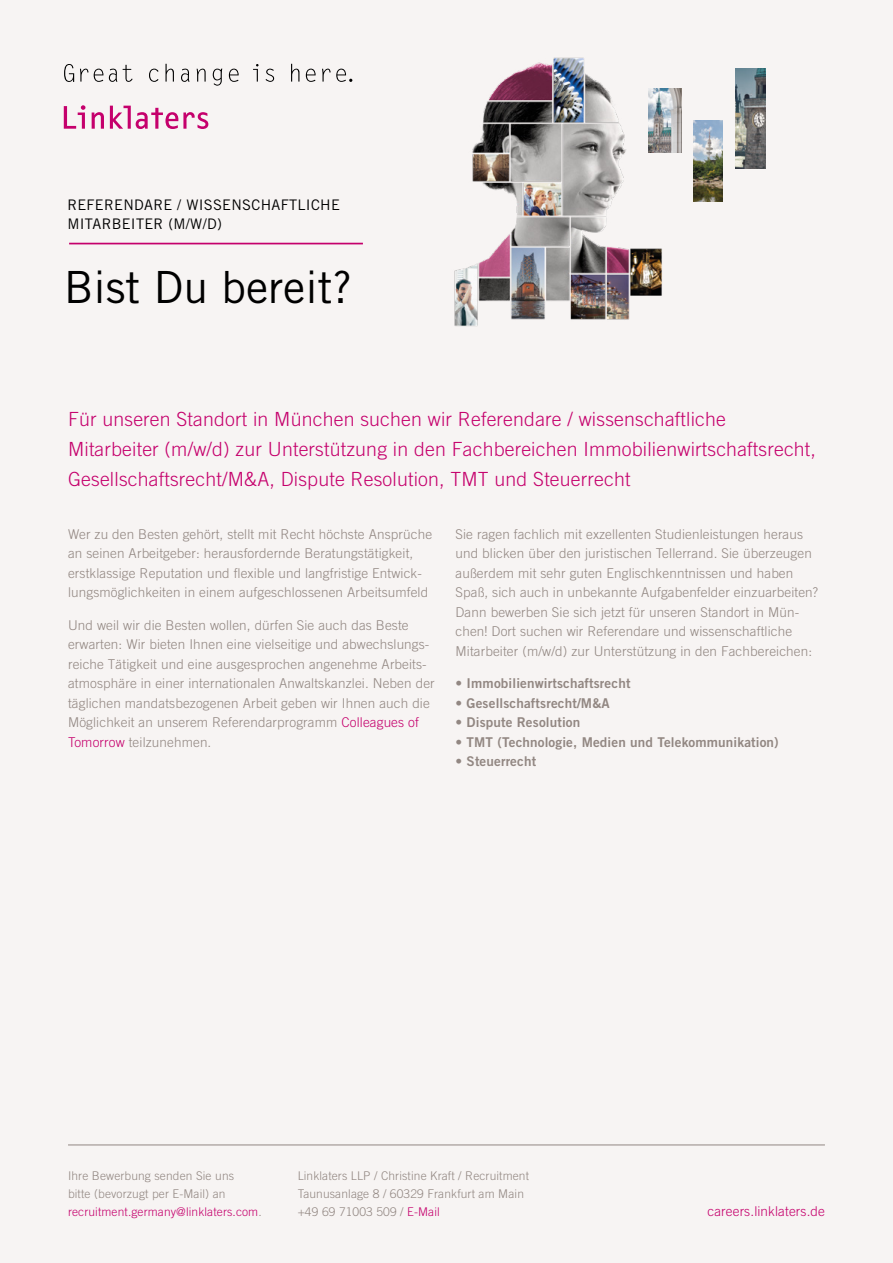
<style>
.page{position:relative;width:893px;height:1263px;background:#f7f4f3}
.page>*{position:absolute;margin:0;border:0;box-sizing:border-box;transform-origin:0 0}
.t1{font:44.4px "Trade Gothic";color:#000}
.t2{font:300 19.5px/30px "Trade Gothic";letter-spacing:.01em;color:#c5006c}
.t3{font:14.55px/18.9px "Trade Gothic";letter-spacing:.02em;color:#000}
.t4{font:300 13.5px/19.5px "Trade Gothic";letter-spacing:.01em;color:#928782}
.t5{font:13.5px "Trade Gothic Bold Two";letter-spacing:.01em;color:#928782}
.t6{font:300 13.5px "Trade Gothic";letter-spacing:.01em;color:#c5006c}
.t7{font:300 12px/18px "Trade Gothic";letter-spacing:.01em;color:#928782}
.s1{color:#c5006c}
</style>
<div class="page">
<svg style="left:64px;top:105px;width:21px;height:24px"></svg>
<svg style="left:92px;top:112px;width:12px;height:17px"></svg>
<svg style="left:110px;top:106px;width:98px;height:23px"></svg>
<svg style="left:64px;top:64px;width:288px;height:22px"></svg>
<img style="left:454px;top:57px;width:312px;height:269px">
<hr style="left:69px;top:243px;width:294px;height:1px;background:#c5006c">
<hr style="left:68px;top:1145px;width:757px;height:1px;background:#928782">
<p class="t3" style="left:67px;top:195px;width:274px">REFERENDARE / WISSENSCHAFTLICHE<br>MITARBEITER (M/W/D)</p>
<h1 class="t1" style="left:64px;top:260px;width:290px">Bist Du bereit?</h1>
<p class="t2" style="left:68px;top:403px;width:749px">Für unseren Standort in München suchen wir Referendare / wissenschaftliche<br>Mitarbeiter (m/w/d) zur Unterstützung in den Fachbereichen Immobilienwirtschaftsrecht,<br>Gesellschaftsrecht/M&amp;A, Dispute Resolution, TMT und Steuerrecht</p>
<p class="t4" style="left:68px;top:524px;width:366px">Wer zu den Besten gehört, stellt mit Recht höchste Ansprüche an seinen Arbeitgeber: herausfordernde Beratungstätigkeit, erstklassige Reputation und flexible und langfristige Entwick&shy;lungsmöglichkeiten in einem aufgeschlossenen Arbeitsumfeld</p>
<p class="t4" style="left:68px;top:615px;width:368px">Und weil wir die Besten wollen, dürfen Sie auch das Beste erwarten: Wir bieten Ihnen eine vielseitige und abwechslungs&shy;reiche Tätigkeit und eine ausgesprochen angenehme Arbeits&shy;atmosphäre in einer internationalen Anwaltskanzlei. Neben der täglichen mandatsbezogenen Arbeit geben wir Ihnen auch die Möglichkeit an unserem Referendarprogramm <span class="s1">Colleagues of Tomorrow</span> teilzunehmen.</p>
<p class="t4" style="left:455px;top:524px;width:364px">Sie ragen fachlich mit exzellenten Studienleistungen heraus und blicken über den juristischen Tellerrand. Sie überzeugen außerdem mit sehr guten Englischkenntnissen und haben Spaß, sich auch in unbekannte Aufgabenfelder einzuarbeiten?<br>Dann bewerben Sie sich jetzt für unseren Standort in Mün&shy;chen! Dort suchen wir Referendare und wissenschaftliche Mitarbeiter (m/w/d) zur Unterstützung in den Fachbereichen:</p>
<p class="t5" style="left:455px;top:675px;width:177px">• Immobilienwirtschaftsrecht</p>
<p class="t5" style="left:455px;top:694px;width:156px">• Gesellschaftsrecht/M&amp;A</p>
<p class="t5" style="left:455px;top:714px;width:126px">• Dispute Resolution</p>
<p class="t5" style="left:455px;top:733px;width:325px">• TMT (Technologie, Medien und Telekommunikation)</p>
<p class="t5" style="left:455px;top:753px;width:82px">• Steuerrecht</p>
<p class="t7" style="left:68px;top:1167px;width:195px">Ihre Bewerbung senden Sie uns<br>bitte (bevorzugt per E-Mail) an <span class="s1">recruitment.germany@linklaters.com</span>.</p>
<p class="t7" style="left:298px;top:1167px;width:233px">Linklaters LLP / Christine Kraft / Recruitment<br>Taunusanlage 8 / 60329 Frankfurt am Main +49 69 71003 509 / <span class="s1">E-Mail</span></p>
<p class="t6" style="left:707px;top:1203px;width:119px">careers.linklaters.de</p>
</div>
